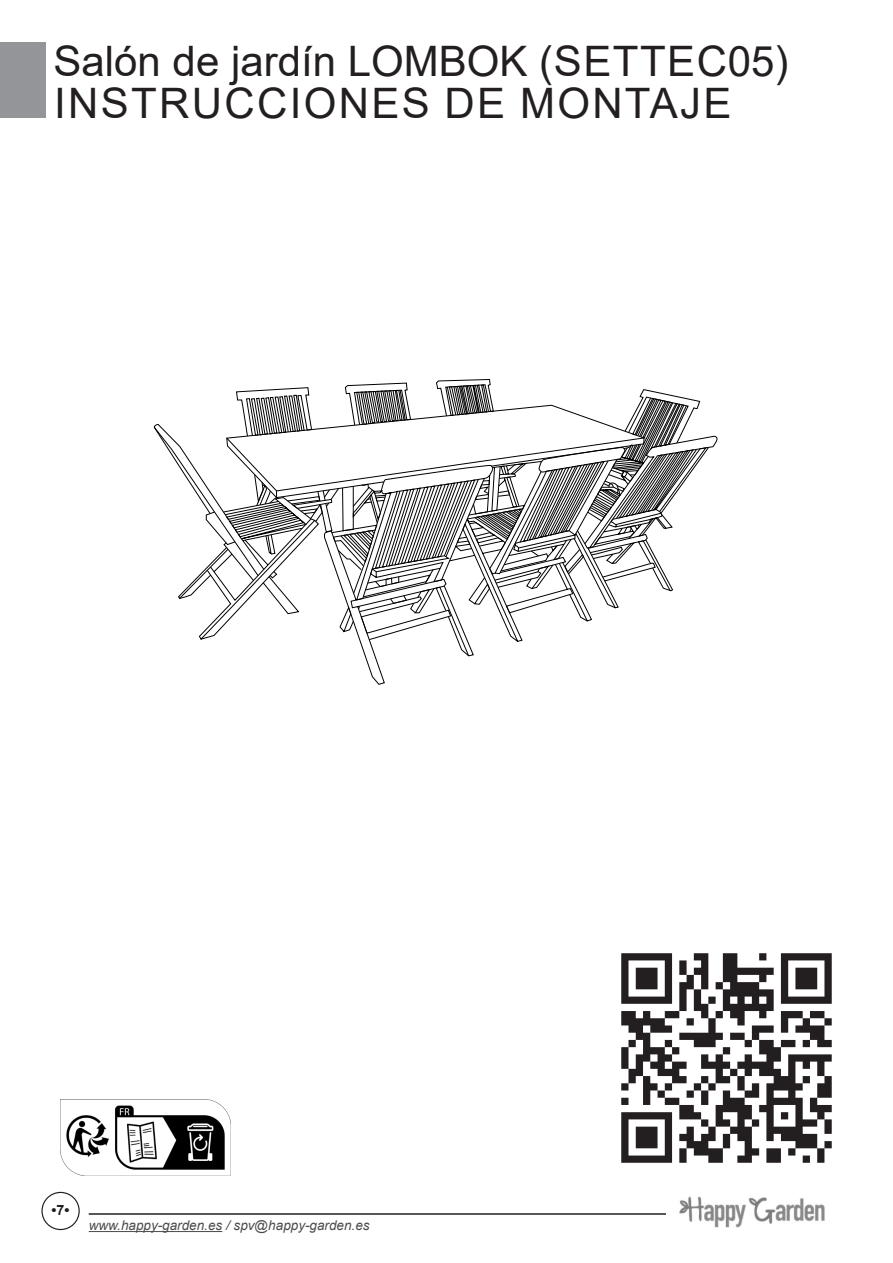
<style>
.page{position:relative;width:893px;height:1263px;background:#fff}
.page>*{position:absolute;margin:0;border:0;box-sizing:border-box;transform-origin:0 0}
.t1{font:42px "Arial";color:#231f20}
.t2{font:42px "Arial";letter-spacing:.055em;color:#231f20}
.t3{font:700 14.25px "Arial";color:#231f20}
.t4{font:italic 13.5px "Arial";color:#4b4c4d}
</style>
<div class="page">
<hr style="left:89px;top:1213px;width:749px;height:2px;background:#231f20">
<div style="left:0;top:43px;width:45px;height:75px;background:#939598"></div>
<hr style="left:89px;top:1231px;width:133px;height:1px;background:#4b4c4d">
<div style="left:41px;top:1192px;width:39px;height:38px;border:1px solid #231f20;border-radius:50%"></div>
<img style="left:666px;top:1196px;width:172px;height:32px">
<svg style="left:153px;top:379px;width:565px;height:306px"></svg>
<img style="left:61px;top:1100px;width:169px;height:75px">
<img style="left:621px;top:953px;width:211px;height:210px">
<p class="t1" style="left:54px;top:33px;width:736px">Salón de jardín LOMBOK (SETTEC05)</p>
<p class="t2" style="left:54px;top:75px;width:679px">INSTRUCCIONES DE MONTAJE</p>
<p class="t3" style="left:52px;top:1199px;width:19px">•7•</p>
<p class="t4" style="left:89px;top:1216px;width:282px">www.happy-garden.es / spv@happy-garden.es</p>
</div>
